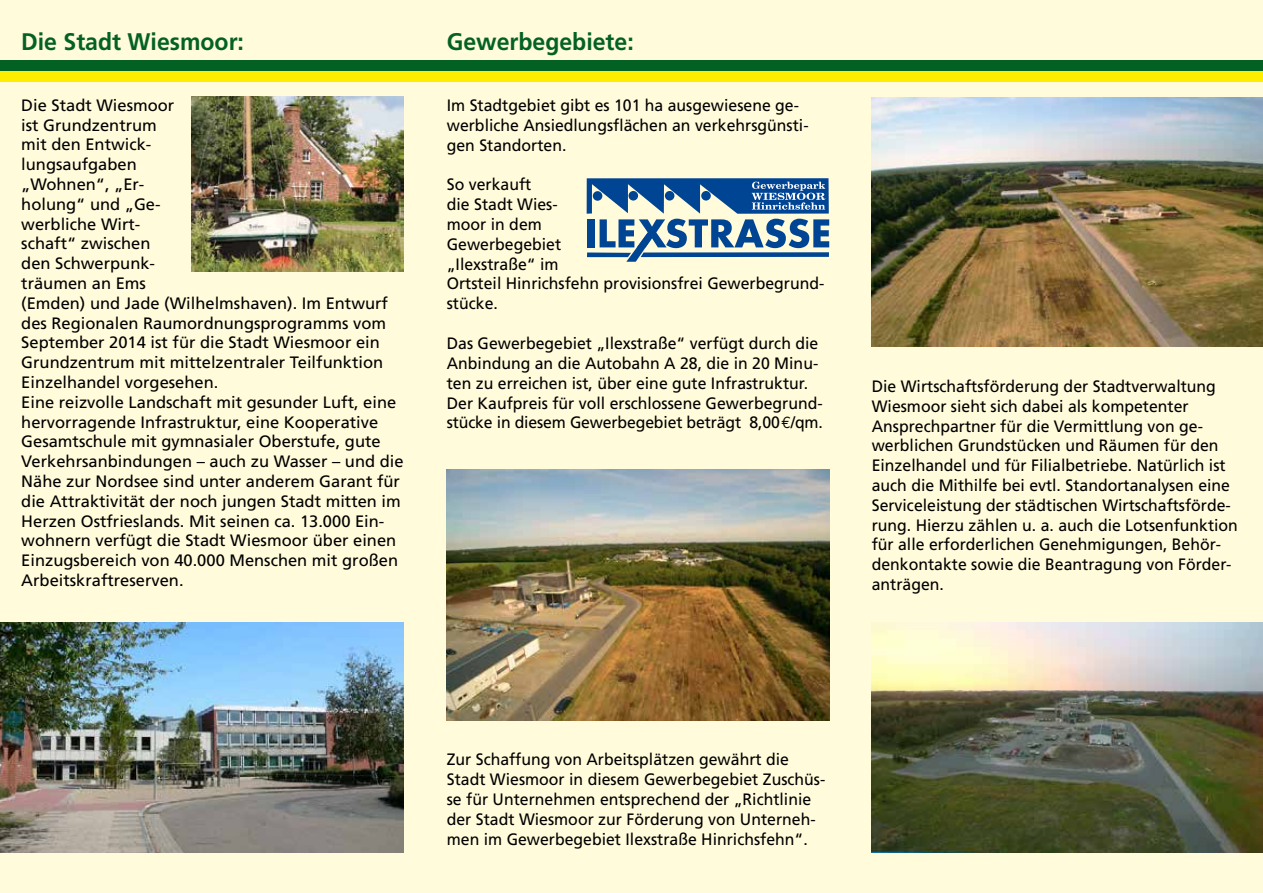
<style>
.page{position:relative;width:1263px;height:893px;background:#fffbdb}
.page>*{position:absolute;margin:0;border:0;box-sizing:border-box;transform-origin:0 0}
.t1{font:700 24px "Frutiger";color:#046124;scale:.96 1}
.t2{font:16.5px/19.8px "Frutiger";color:#000;scale:.96 1}
.t3{font:16.5px/19.8px "Frutiger";color:#000}
.s1{font-family:"Euro Mono"}
</style>
<div class="page">
<div style="left:0;top:60px;width:1263px;height:11px;background:#046124"></div>
<div style="left:0;top:71px;width:1263px;height:10px;background:#ffed00"></div>
<img style="left:447px;top:470px;width:382px;height:251px">
<img style="left:0;top:623px;width:404px;height:229px">
<img style="left:191px;top:97px;width:213px;height:174px">
<img style="left:872px;top:97px;width:391px;height:250px">
<svg style="left:587px;top:178px;width:242px;height:84px;background:#7396b5"></svg>
<img style="left:872px;top:623px;width:391px;height:229px">
<h1 class="t1" style="left:21px;top:27px;width:234px">Die Stadt Wiesmoor:</h1>
<p class="t3" style="left:21px;top:95px;width:384px">Die Stadt Wiesmoor<br>ist Grundzentrum<br>mit den Entwick-<br>lungsaufgaben<br>„Wohnen“, „Er-<br>holung“ und „Ge-<br>werbliche Wirt-<br>schaft“ zwischen<br>den Schwerpunk-<br>träumen an Ems<br>(Emden) und Jade (Wilhelmshaven). Im Entwurf des Regionalen Raumordnungsprogramms vom September 2014 ist für die Stadt Wiesmoor ein Grundzentrum mit mittelzentraler Teilfunktion Einzelhandel vorgesehen.<br>Eine reizvolle Landschaft mit gesunder Luft, eine hervorragende Infrastruktur, eine Kooperative Gesamtschule mit gymnasialer Oberstufe, gute Verkehrsanbindungen – auch zu Wasser – und die Nähe zur Nordsee sind unter anderem Garant für die Attraktivität der noch jungen Stadt mitten im Herzen Ostfrieslands. Mit seinen ca. 13.000 Ein&shy;wohnern verfügt die Stadt Wiesmoor über einen Einzugsbereich von 40.000 Menschen mit großen Arbeitskraftreserven.</p>
<h1 class="t1" style="left:447px;top:27px;width:196px">Gewerbegebiete:</h1>
<p class="t2" style="left:447px;top:95px;width:378px">Im Stadtgebiet gibt es 101 ha ausgewiesene ge&shy;werbliche Ansiedlungsflächen an verkehrsgünsti&shy;gen Standorten.</p>
<p class="t2" style="left:447px;top:174px;width:395px">So verkauft<br>die Stadt Wies-<br>moor in dem<br>Gewerbegebiet<br>„Ilexstraße“ im<br>Ortsteil Hinrichsfehn provisionsfrei Gewerbegrund&shy;stücke.</p>
<p class="t2" style="left:447px;top:333px;width:393px">Das Gewerbegebiet „Ilexstraße“ verfügt durch die Anbindung an die Autobahn A 28, die in 20 Minu&shy;ten zu erreichen ist, über eine gute Infrastruktur.<br>Der Kaufpreis für voll erschlossene Gewerbegrund&shy;stücke in diesem Gewerbegebiet beträgt 8,00 <span class="s1">€</span>/qm.</p>
<p class="t2" style="left:872px;top:376px;width:383px">Die Wirtschaftsförderung der Stadtverwaltung Wiesmoor sieht sich dabei als kompetenter Ansprechpartner für die Vermittlung von ge&shy;werblichen Grundstücken und Räumen für den Einzelhandel und für Filialbetriebe. Natürlich ist auch die Mithilfe bei evtl. Standortanalysen eine Serviceleistung der städtischen Wirtschaftsförde&shy;rung. Hierzu zählen u. a. auch die Lotsenfunktion für alle erforderlichen Genehmigungen, Behör&shy;denkontakte sowie die Beantragung von Förder&shy;anträgen.</p>
<p class="t2" style="left:447px;top:749px;width:396px">Zur Schaffung von Arbeitsplätzen gewährt die Stadt Wiesmoor in diesem Gewerbegebiet Zuschüs&shy;se für Unternehmen entsprechend der „Richtlinie der Stadt Wiesmoor zur Förderung von Unterneh&shy;men im Gewerbegebiet Ilexstraße Hinrichsfehn“.</p>
</div>
